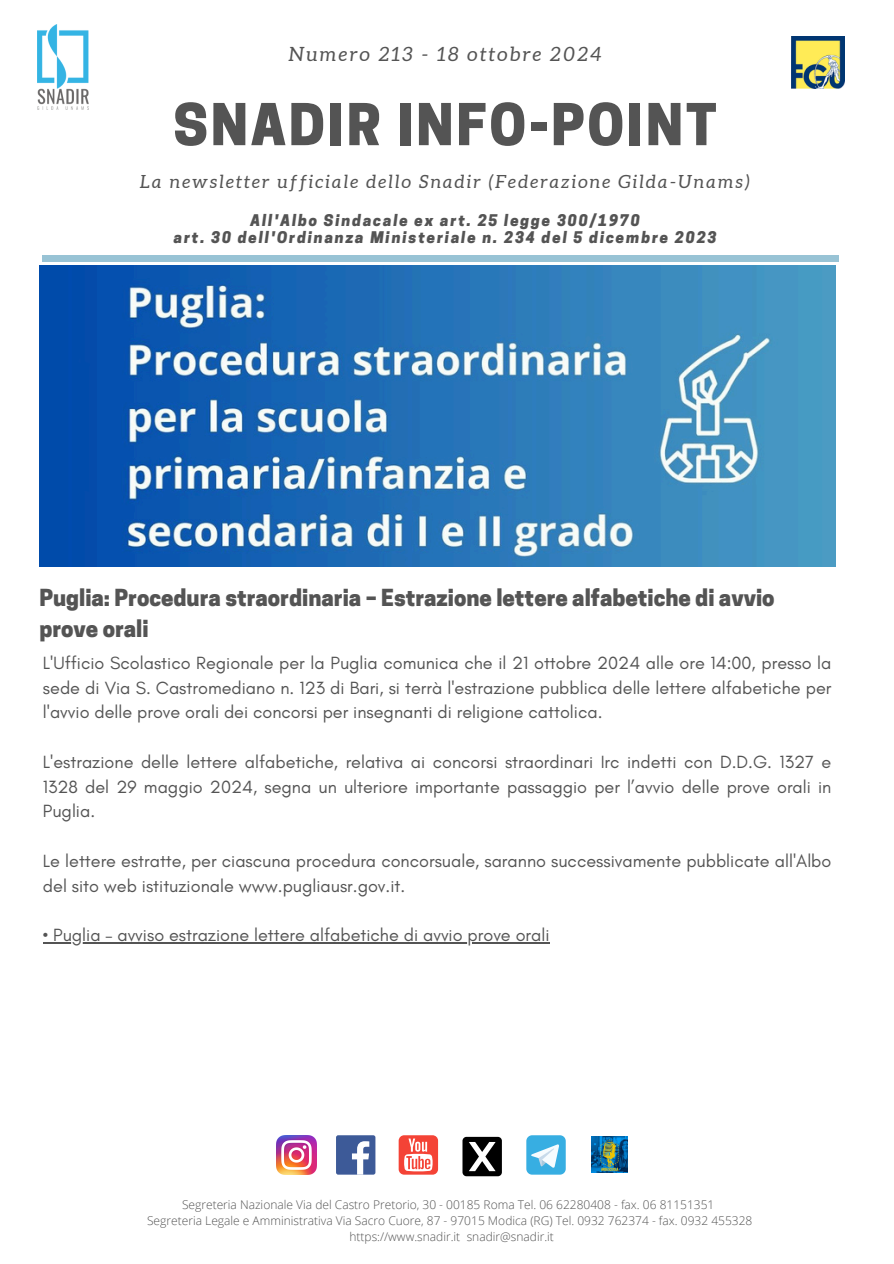
<style>
.page{position:relative;width:894px;height:1264px;background:#fff}
.page>*{position:absolute;margin:0;border:0;box-sizing:border-box;transform-origin:0 0}
.t1{font:800 54.15px "Cooper Hewitt";letter-spacing:.05em;color:#545454}
.t2{font:800 22.05px/30.3px "Cooper Hewitt";color:#545454}
.t3{font:italic 19.65px "Aleo";letter-spacing:.12em;color:#545454}
.t4{font:italic 18.15px "Aleo";letter-spacing:.12em;color:#545454}
.t5{font:18px/24.8px "Glacial Indifference";color:#545454;text-align:justify}
.t6{font:italic 800 15.15px/16.8px "Cooper Hewitt";letter-spacing:.12em;color:#545454;text-align:center}
.t7{font:300 12px "Open Sans";color:#545454}
</style>
<div class="page">
<div style="left:43px;top:255px;width:795px;height:6px;background:#98c3d5"></div>
<img style="left:37px;top:25px;width:52px;height:84px">
<img style="left:791px;top:36px;width:53px;height:53px">
<img style="left:277px;top:1135px;width:39px;height:39px">
<div style="left:336px;top:1135px;width:39px;height:39px;background:#3d5a98;border-radius:2px"></div>
<svg style="left:352px;top:1141px;width:17px;height:33px"></svg>
<div style="left:398px;top:1135px;width:40px;height:39px;background:#f44336;border-radius:5px"></div>
<svg style="left:404px;top:1138px;width:28px;height:33px"></svg>
<svg style="left:526px;top:1135px;width:39px;height:39px"></svg>
<img style="left:591px;top:1136px;width:36px;height:36px">
<svg style="left:462px;top:1136px;width:39px;height:40px"></svg>
<img style="left:39px;top:266px;width:796px;height:300px">
<hr style="left:43px;top:942px;width:506px;height:1px;background:#545454">
<p class="t3" style="left:289px;top:43px;width:314px">Numero 213 - 18 ottobre 2024</p>
<p class="t1" style="left:173px;top:104px;width:544px">SNADIR INFO-POINT</p>
<p class="t4" style="left:140px;top:171px;width:611px">La newsletter ufficiale dello Snadir (Federazione Gilda-Unams)</p>
<p class="t6" style="left:174px;top:213px;width:544px">All'Albo Sindacale ex art. 25 legge 300/1970<br>art. 30 dell'Ordinanza Ministeriale n. 234 del 5 dicembre 2023</p>
<p class="t2" style="left:39px;top:585px;width:736px">Puglia: Procedura straordinaria – Estrazione lettere alfabetiche di avvio prove orali</p>
<h4 class="t5" style="left:43px;top:650px;width:789px">L'Ufficio Scolastico Regionale per la Puglia comunica che il 21 ottobre 2024 alle ore 14:00, presso la sede di Via S. Castromediano n. 123 di Bari, si terrà l'estrazione pubblica delle lettere alfabetiche per l'avvio delle prove orali dei concorsi per insegnanti di religione cattolica.</h4>
<p class="t5" style="left:43px;top:749px;width:789px">L'estrazione delle lettere alfabetiche, relativa ai concorsi straordinari Irc indetti con D.D.G. 1327 e 1328 del 29 maggio 2024, segna un ulteriore importante passaggio per l’avvio delle prove orali in Puglia.</p>
<h2 class="t5" style="left:43px;top:848px;width:789px">Le lettere estratte, per ciascuna procedura concorsuale, saranno successivamente pubblicate all'Albo del sito web istituzionale www.pugliausr.gov.it.</h2>
<h3 class="t5" style="left:43px;top:922px;width:508px">• Puglia – avviso estrazione lettere alfabetiche di avvio prove orali</h3>
<h3 class="t7" style="left:182px;top:1196px;width:533px">Segreteria Nazionale Via del Castro Pretorio, 30 - 00185 Roma Tel. 06 62280408 - fax. 06 81151351</h3>
<h3 class="t7" style="left:147px;top:1212px;width:606px">Segreteria Legale e Amministrativa Via Sacro Cuore, 87 - 97015 Modica (RG) Tel. 0932 762374 - fax. 0932 455328</h3>
<h3 class="t7" style="left:349px;top:1228px;width:206px">https://www.snadir.it snadir@snadir.it</h3>
</div>
